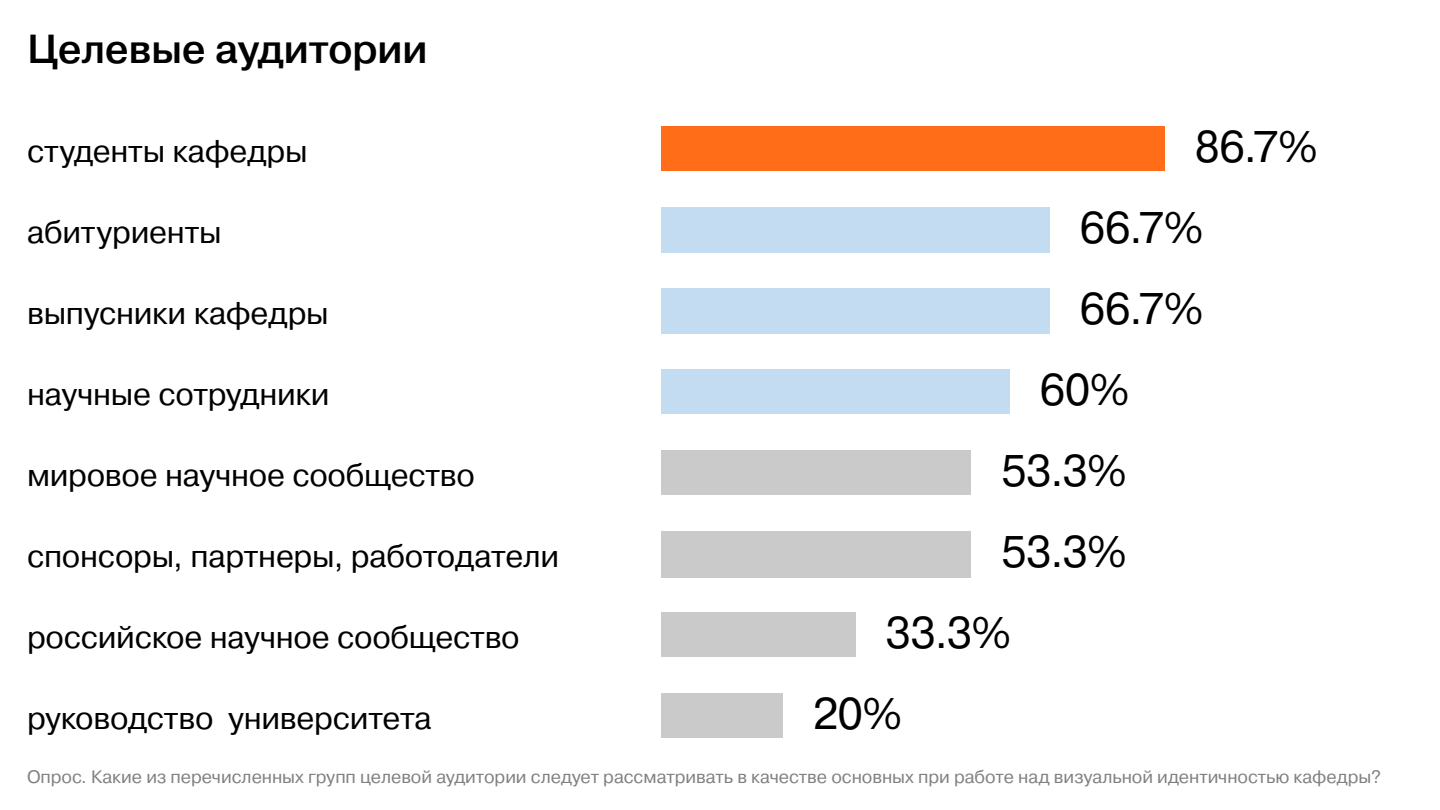
<style>
.page{position:relative;width:1440px;height:810px;background:#fff}
.page>*{position:absolute;margin:0;border:0;box-sizing:border-box;transform-origin:0 0}
.t1{font:44.25px/81px "Pragmatica";letter-spacing:-.015em;color:#000}
.t2{font:500 40.5px "Pragmatica";letter-spacing:-.015em;color:#000}
.t3{font:31.5px "Pragmatica";letter-spacing:-.01em;color:#000}
.t4{font:18px "Pragmatica";color:#808080}
</style>
<div class="page">
<div style="left:661px;top:370px;width:349px;height:44px;background:#c4dcf2"></div>
<div style="left:661px;top:126px;width:504px;height:45px;background:#ff6d19"></div>
<div style="left:661px;top:207px;width:389px;height:45px;background:#c4dcf2"></div>
<div style="left:661px;top:693px;width:122px;height:45px;background:#cacaca"></div>
<div style="left:661px;top:612px;width:195px;height:45px;background:#cacaca"></div>
<div style="left:661px;top:450px;width:310px;height:45px;background:#cacaca"></div>
<div style="left:661px;top:288px;width:389px;height:45px;background:#c4dcf2"></div>
<div style="left:661px;top:531px;width:310px;height:47px;background:#cacaca"></div>
<p class="t2" style="left:27px;top:23px;width:402px">Целевые аудитории</p>
<p class="t3" style="left:27px;top:132px;width:282px">студенты кафедры</p>
<p class="t3" style="left:27px;top:213px;width:196px">абитуриенты</p>
<p class="t3" style="left:27px;top:294px;width:303px">выпусники кафедры</p>
<p class="t3" style="left:27px;top:375px;width:304px">научные сотрудники</p>
<p class="t3" style="left:27px;top:456px;width:450px">мировое научное сообщество</p>
<p class="t3" style="left:27px;top:537px;width:534px">спонсоры, партнеры, работодатели</p>
<p class="t3" style="left:27px;top:618px;width:494px">российское научное сообщество</p>
<p class="t3" style="left:27px;top:699px;width:406px">руководство университета</p>
<h1 class="t1" style="left:1195px;top:107px;width:125px">86.7%</h1>
<h1 class="t1" style="left:1080px;top:188px;width:125px">66.7%<br>66.7%</h1>
<h1 class="t1" style="left:1040px;top:350px;width:92px">60%</h1>
<h1 class="t1" style="left:1001px;top:431px;width:127px">53.3%<br>53.3%</h1>
<h1 class="t1" style="left:886px;top:593px;width:127px">33.3%</h1>
<h1 class="t1" style="left:813px;top:674px;width:91px">20%</h1>
<p class="t4" style="left:27px;top:766px;width:1355px">Опрос. Какие из перечисленных групп целевой аудитории следует рассматривать в качестве основных при работе над визуальной идентичностью кафедры?</p>
</div>
